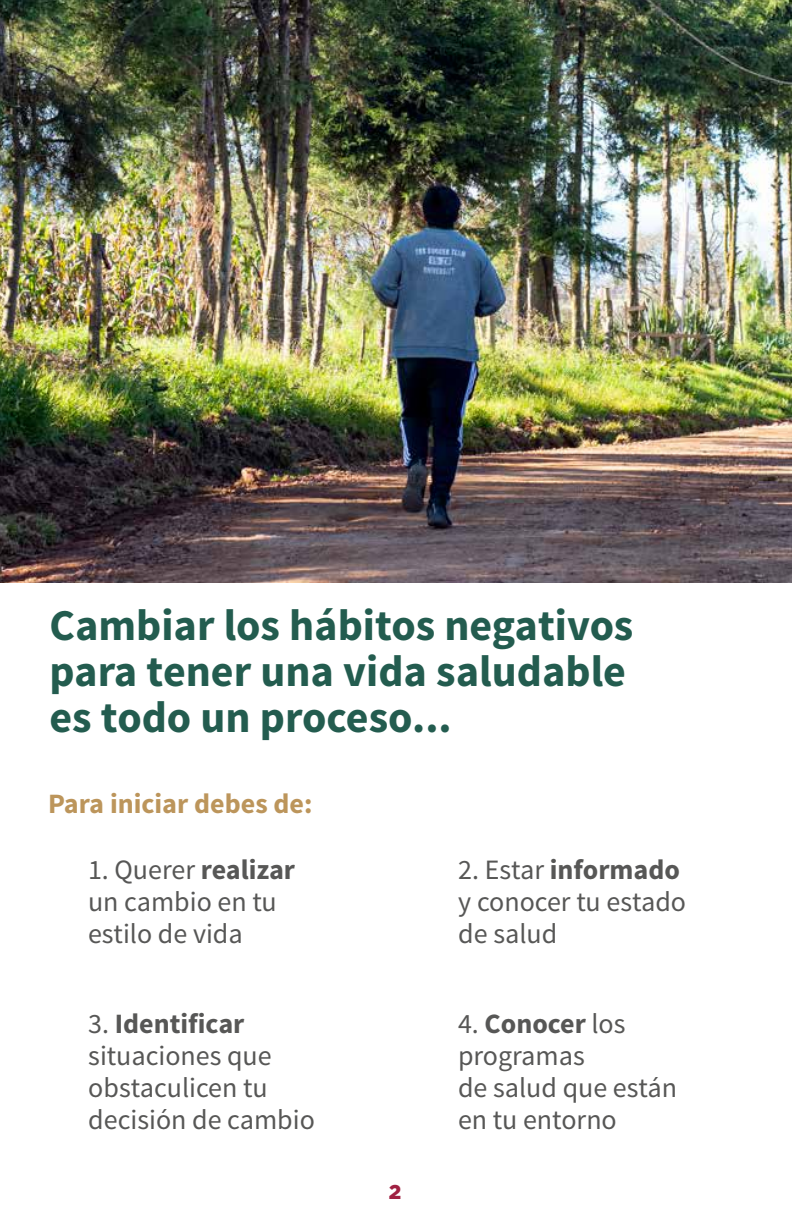
<style>
.page{position:relative;width:792px;height:1224px;background:#fff}
.page>*{position:absolute;margin:0;border:0;box-sizing:border-box;transform-origin:0 0}
.t1{font:700 44px/46px "Source Sans Pro";color:#235c4f}
.t2{font:28px/32px "Source Sans Pro";color:#575756}
.t3{font:700 28px "Source Sans Pro";color:#bc955b}
.t4{font:900 20px "Gotham";color:#a02142}
.s1{font-weight:700}
</style>
<div class="page">
<img style="left:0;top:0;width:792px;height:583px">
<h1 class="t1" style="left:50px;top:604px;width:585px">Cambiar los hábitos negativos para tener una vida saludable es todo un proceso...</h1>
<p class="t3" style="left:48px;top:786px;width:266px">Para iniciar debes de:</p>
<p class="t2" style="left:88px;top:854px;width:209px">1. Querer <span class="s1">realizar </span>un cambio en tu estilo de vida</p>
<p class="t2" style="left:458px;top:854px;width:229px">2. Estar <span class="s1">informado </span>y conocer tu estado de salud</p>
<p class="t2" style="left:88px;top:1008px;width:228px">3. <span class="s1">Identificar </span>situaciones que obstaculicen tu decisión de cambio</p>
<p class="t2" style="left:458px;top:1008px;width:221px">4. <span class="s1">Conocer</span> los programas<br>de salud que están en tu entorno</p>
<p class="t4" style="left:389px;top:1180px;width:14px">2</p>
</div>
